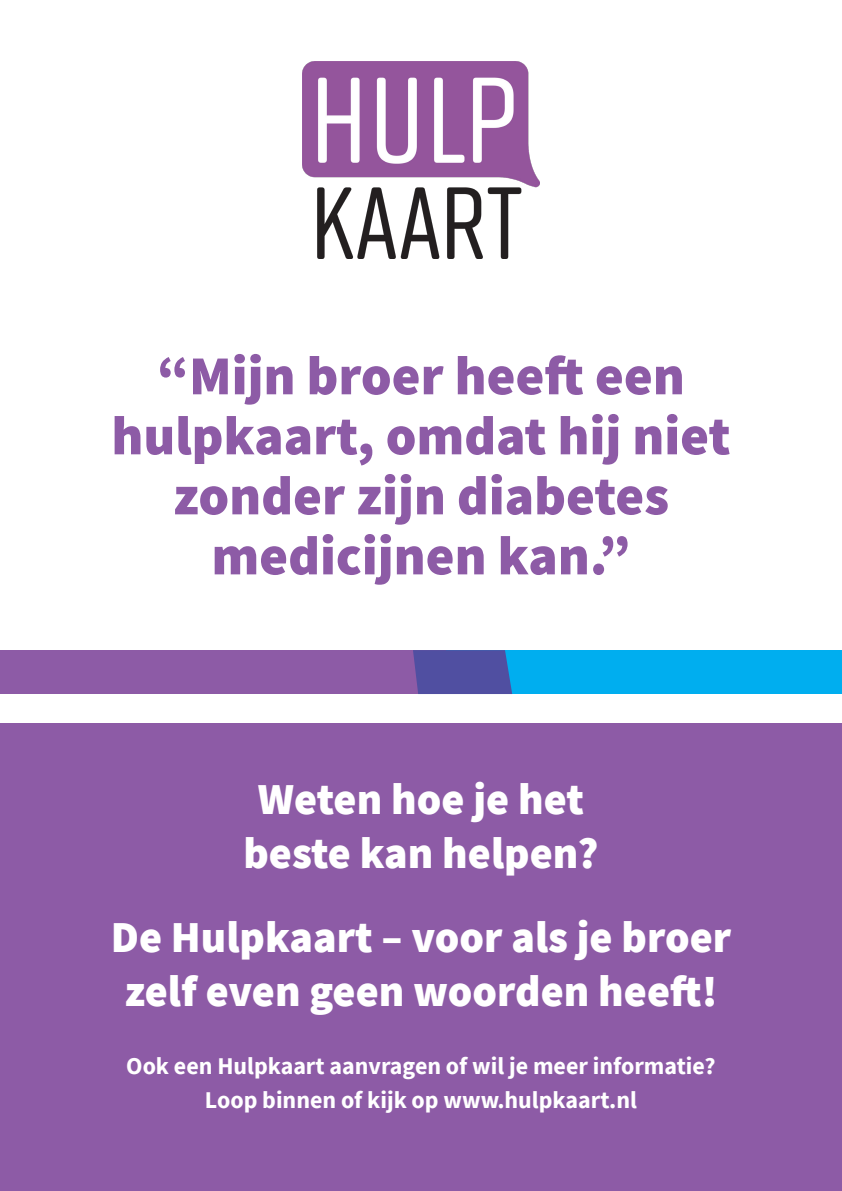
<style>
.page{position:relative;width:842px;height:1191px;background:#fff}
.page>*{position:absolute;margin:0;border:0;box-sizing:border-box;transform-origin:0 0}
.t1{font:900 55px/60px "Source Sans Pro";color:#8d5ba6;text-align:center}
.t2{font:900 44px/54px "Source Sans Pro";color:#fff;text-align:center}
.t3{font:700 24px "Source Sans Pro";color:#fff}
</style>
<div class="page">
<div style="left:0;top:650px;width:842px;height:44px;background:#00aeef"></div>
<div style="left:0;top:650px;width:445px;height:44px;background:#8d5ba6"></div>
<svg style="left:413px;top:650px;width:99px;height:44px;background:#4e52a3"></svg>
<img style="left:303px;top:62px;width:236px;height:197px">
<div style="left:0;top:723px;width:842px;height:468px;background:#8d5ba6"></div>
<p class="t1" style="left:111px;top:345px;width:621px">“Mijn broer heeft een hulpkaart, omdat hij niet zonder zijn diabetes medicijnen kan.”</p>
<p class="t2" style="left:243px;top:771px;width:357px">Weten hoe je het beste kan helpen?</p>
<p class="t2" style="left:111px;top:909px;width:622px">De Hulpkaart – voor als je broer zelf even geen woorden heeft!</p>
<p class="t3" style="left:126px;top:1049px;width:591px">Ook een Hulpkaart aanvragen of wil je meer informatie?</p>
<p class="t3" style="left:205px;top:1083px;width:433px">Loop binnen of kijk op www.hulpkaart.nl</p>
</div>
